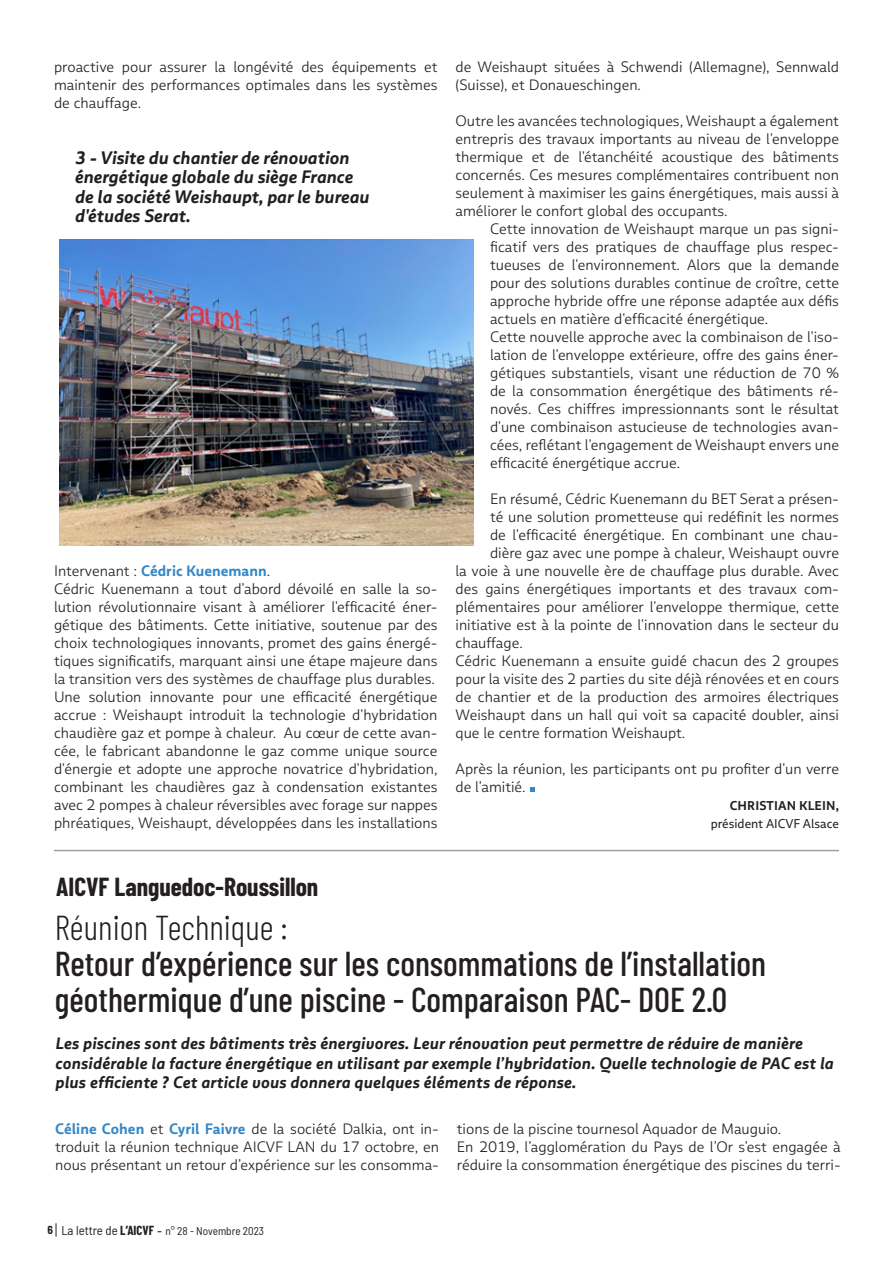
<style>
.page{position:relative;width:893px;height:1263px;background:#fff}
.page>*{position:absolute;margin:0;border:0;box-sizing:border-box;transform-origin:0 0}
.titre_actu{font:500 34.5px/36px "Barlow Condensed";color:#231f20}
.titre_actu_niveau_2{font:700 25.5px "Barlow Condensed";color:#231f20}
.inter{font:italic 700 18px/19.5px "Multiple Sans Pro";color:#231f20}
.chapo_actu{font:italic 700 16.5px/19.5px "Multiple Sans Pro";letter-spacing:.01em;color:#231f20}
.texte_courant_actu{font:300 15px/18px "Multiple Sans Pro";color:#231f20;text-align:justify}
.texte_courant_actu-2{font:700 15px "Multiple Sans Pro";color:#3488c8}
.texte_courant_actu-3{font:12.75px "Multiple Sans Pro";color:#231f20}
.texte_courant_actu-4{font:700 12.75px "Multiple Sans Pro";letter-spacing:.01em;color:#231f20}
.t1{font:semi-condensed 11.25px "Barlow";color:#231f20}
.s1{font-weight:300;color:#231f20}
.s2{font-weight:300}
.s3{font-weight:700;color:#3488c8}
.s4{font-weight:700;font-size:11.4px}
.s5{font-size:12.75px}
.s6{font-family:"Barlow Condensed";font-weight:700;font-stretch:normal;font-size:12.75px}
.s7{font-family:"Multiple Sans Pro";font-stretch:normal;font-size:12.75px}
</style>
<div class="page">
<svg style="left:56px;top:1223px;width:1px;height:13px"></svg>
<svg style="left:530px;top:787px;width:5px;height:5px"></svg>
<img style="left:59px;top:240px;width:414px;height:306px">
<hr style="left:54px;top:850px;width:785px;height:1px;background:#9d9fa2">
<p class="texte_courant_actu" style="left:54px;top:58px;width:385px">proactive pour assurer la longévité des équipements et maintenir des performances optimales dans les systèmes de chauffage.</p>
<p class="inter" style="left:75px;top:148px;width:296px">3 - Visite du chantier de rénovation énergétique globale du siège France de la société Weishaupt, par le bureau d'études Serat.</p>
<p class="texte_courant_actu-2" style="left:54px;top:561px;width:218px"><span class="s1">Intervenant :</span> Cédric Kuenemann<span class="s1">.</span></p>
<p class="texte_courant_actu" style="left:54px;top:580px;width:385px">Cédric Kuenemann a tout d’abord dévoilé en salle la so&shy;lution révolutionnaire visant à améliorer l'efficacité éner&shy;gétique des bâtiments. Cette initiative, soutenue par des choix technologiques innovants, promet des gains énergé&shy;tiques significatifs, marquant ainsi une étape majeure dans la transition vers des systèmes de chauffage plus durables.</p>
<p class="texte_courant_actu" style="left:54px;top:688px;width:385px">Une solution innovante pour une efficacité énergétique accrue : Weishaupt introduit la technologie d'hybridation chaudière gaz et pompe à chaleur. Au cœur de cette avan&shy;cée, le fabricant abandonne le gaz comme unique source d'énergie et adopte une approche novatrice d'hybridation, combinant les chaudières gaz à condensation existantes avec 2 pompes à chaleur réversibles avec forage sur nappes phréatiques, Weishaupt, développées dans les installations</p>
<p class="texte_courant_actu" style="left:455px;top:58px;width:385px">de Weishaupt situées à Schwendi (Allemagne), Sennwald (Suisse), et Donaueschingen.</p>
<p class="texte_courant_actu" style="left:455px;top:112px;width:385px">Outre les avancées technologiques, Weishaupt a également entrepris des travaux importants au niveau de l'enveloppe thermique et de l'étanchéité acoustique des bâtiments concernés. Ces mesures complémentaires contribuent non seulement à maximiser les gains énergétiques, mais aussi à améliorer le confort global des occupants.</p>
<p class="texte_courant_actu" style="left:490px;top:220px;width:350px">Cette innovation de Weishaupt marque un pas signi&shy;ficatif vers des pratiques de chauffage plus respec&shy;tueuses de l'environnement. Alors que la demande pour des solutions durables continue de croître, cette approche hybride offre une réponse adaptée aux défis actuels en matière d'efficacité énergétique.</p>
<p class="texte_courant_actu" style="left:490px;top:328px;width:350px">Cette nouvelle approche avec la combinaison de l'iso&shy;lation de l'enveloppe extérieure, offre des gains éner&shy;gétiques substantiels, visant une réduction de 70 % de la consommation énergétique des bâtiments ré&shy;novés. Ces chiffres impressionnants sont le résultat d'une combinaison astucieuse de technologies avan&shy;cées, reflétant l'engagement de Weishaupt envers une efficacité énergétique accrue.</p>
<p class="texte_courant_actu" style="left:490px;top:490px;width:350px">En résumé, Cédric Kuenemann du BET Serat a présen-</p>
<p class="texte_courant_actu" style="left:490px;top:508px;width:350px">té une solution prometteuse qui redéfinit les normes</p>
<p class="texte_courant_actu" style="left:490px;top:526px;width:350px">de l'efficacité énergétique. En combinant une chau-</p>
<p class="texte_courant_actu" style="left:490px;top:544px;width:350px">dière gaz avec une pompe à chaleur, Weishaupt ouvre</p>
<p class="texte_courant_actu" style="left:455px;top:562px;width:385px">la voie à une nouvelle ère de chauffage plus durable. Avec</p>
<p class="texte_courant_actu" style="left:455px;top:580px;width:385px">des gains énergétiques importants et des travaux com-</p>
<p class="texte_courant_actu" style="left:455px;top:598px;width:385px">plémentaires pour améliorer l'enveloppe thermique, cette</p>
<p class="texte_courant_actu" style="left:455px;top:616px;width:385px">initiative est à la pointe de l'innovation dans le secteur du</p>
<p class="texte_courant_actu" style="left:455px;top:634px;width:69px">chauffage.</p>
<p class="texte_courant_actu" style="left:455px;top:652px;width:385px">Cédric Kuenemann a ensuite guidé chacun des 2 groupes pour la visite des 2 parties du site déjà rénovées et en cours de chantier et de la production des armoires électriques Weishaupt dans un hall qui voit sa capacité doubler, ainsi que le centre formation Weishaupt.</p>
<p class="texte_courant_actu" style="left:455px;top:760px;width:385px">Après la réunion, les participants ont pu profiter d'un verre de l’amitié.</p>
<p class="texte_courant_actu-4" style="left:730px;top:798px;width:111px">CHRISTIAN KLEIN,</p>
<p class="texte_courant_actu-3" style="left:711px;top:816px;width:130px">président AICVF Alsace</p>
<p class="titre_actu_niveau_2" style="left:56px;top:869px;width:264px">AICVF Languedoc-Roussillon</p>
<p class="titre_actu" style="left:55px;top:907px;width:713px"><span class="s2">Réunion Technique :<br></span>Retour d’expérience sur les consommations de l’installation géothermique d’une piscine - Comparaison PAC- DOE 2.0</p>
<p class="chapo_actu" style="left:55px;top:1034px;width:780px">Les piscines sont des bâtiments très énergivores. Leur rénovation peut permettre de réduire de manière considérable la facture énergétique en utilisant par exemple l’hybridation. Quelle technologie de PAC est la plus efficiente ? Cet article vous donnera quelques éléments de réponse.</p>
<p class="texte_courant_actu" style="left:55px;top:1120px;width:385px"><span class="s3">Céline Cohen</span> et <span class="s3">Cyril Faivre</span> de la société Dalkia, ont in&shy;troduit la réunion technique AICVF LAN du 17 octobre, en nous présentant un retour d’expérience sur les consomma-</p>
<p class="texte_courant_actu" style="left:457px;top:1120px;width:326px">tions de la piscine tournesol Aquador de Mauguio.</p>
<p class="texte_courant_actu" style="left:457px;top:1138px;width:385px">En 2019, l’agglomération du Pays de l’Or s’est engagée à réduire la consommation énergétique des piscines du terri-</p>
<p class="t1" style="left:47px;top:1224px;width:218px"><span class="s4">6</span> <span class="s5">La lettre de</span> <span class="s6">L’AICVF</span> <span class="s7">-</span> n° 28 - Novembre 2023</p>
</div>
